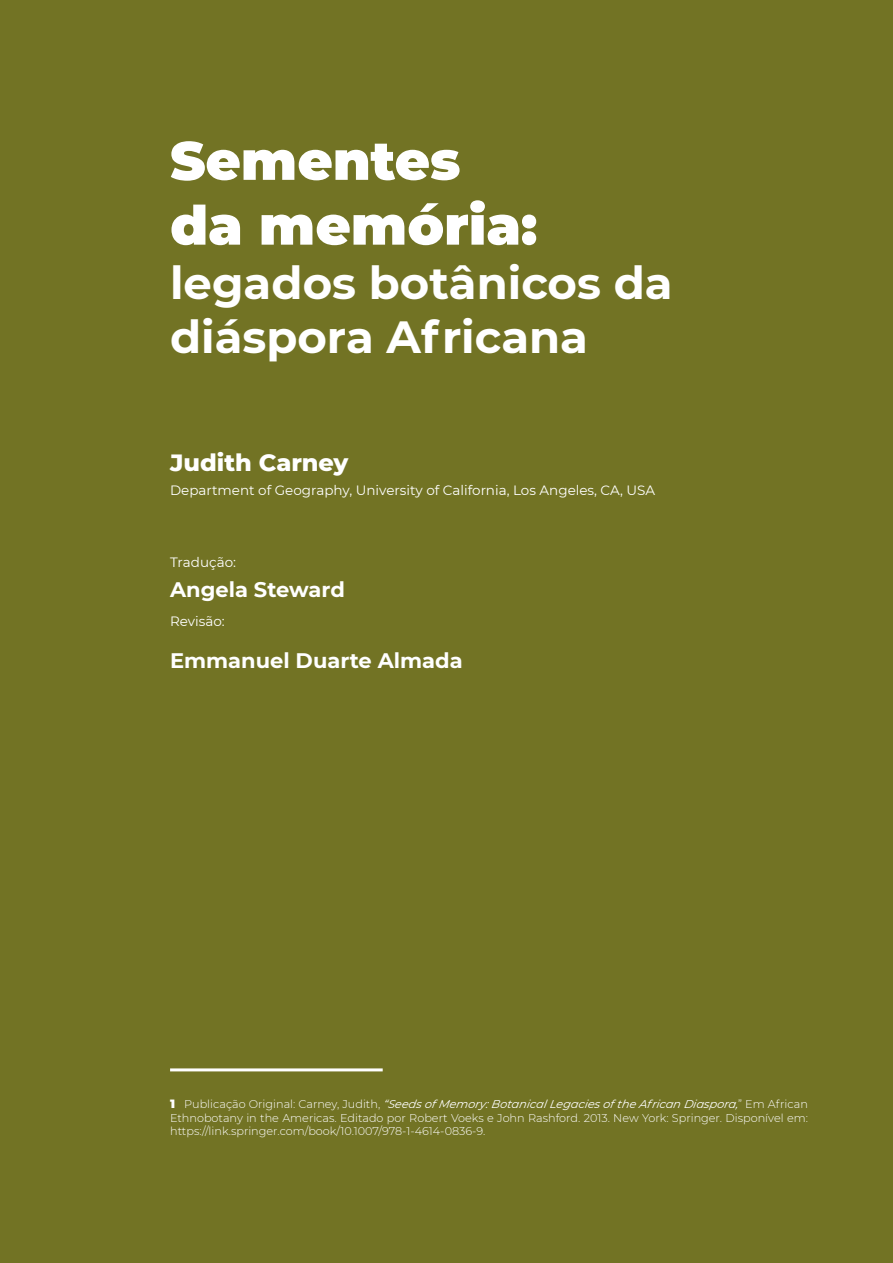
<style>
.page{position:relative;width:893px;height:1263px;background:#727324}
.page>*{position:absolute;margin:0;border:0;box-sizing:border-box;transform-origin:0 0}
.EPSUL_Título_1{font:900 54px/64.8px "Montserrat";color:#fff}
.EPSUL_Título_2{font:700 45px/54px "Montserrat";color:#fff}
.Autor{font:800 24px "Montserrat";color:#fff}
.Traductor_a{font:700 21px "Montserrat";color:#fff}
.Institución{font:13.5px "Montserrat";color:#fff}
.Traductor_a-2{font:13.5px "Montserrat";color:#fff}
.Nota_de_Pie_Página{font:300 11.25px/14px "Montserrat";color:#fff;text-align:justify}
.s1{font-weight:900;font-size:12px}
.s2{font-weight:400;font-style:italic}
</style>
<div class="page">
<hr style="left:170px;top:1068px;width:213px;height:3px;background:#fff">
<p class="EPSUL_Título_1" style="left:170px;top:125px;width:369px">Sementes da memória:</p>
<p class="EPSUL_Título_2" style="left:170px;top:253px;width:504px">legados botânicos da diáspora Africana</p>
<p class="Autor" style="left:170px;top:445px;width:180px">Judith Carney</p>
<p class="Institución" style="left:170px;top:481px;width:487px">Department of Geography, University of California, Los Angeles, CA, USA</p>
<p class="Traductor_a-2" style="left:170px;top:553px;width:68px">Tradução:</p>
<p class="Traductor_a" style="left:170px;top:574px;width:176px">Angela Steward</p>
<p class="Traductor_a-2" style="left:170px;top:612px;width:56px">Revisão:</p>
<p class="Traductor_a" style="left:170px;top:645px;width:294px">Emmanuel Duarte Almada</p>
<p class="Nota_de_Pie_Página" style="left:170px;top:1096px;width:639px"><span class="s1">1</span> P u b l i c a ç ã o O r i g i n a l : C a r n ey, J u d i t h , <span class="s2">“Seeds of Memory:BotanicalLegacies of the African Diaspora,</span> ” E m Af r i c a n Ethnobotany in the Americas. Editado por Robert Voeks e John Rashford. 2013. New York: Springer. Disponível em: https://link.springer.com/book/10.1007/978-1-4614-0836-9.</p>
</div>
